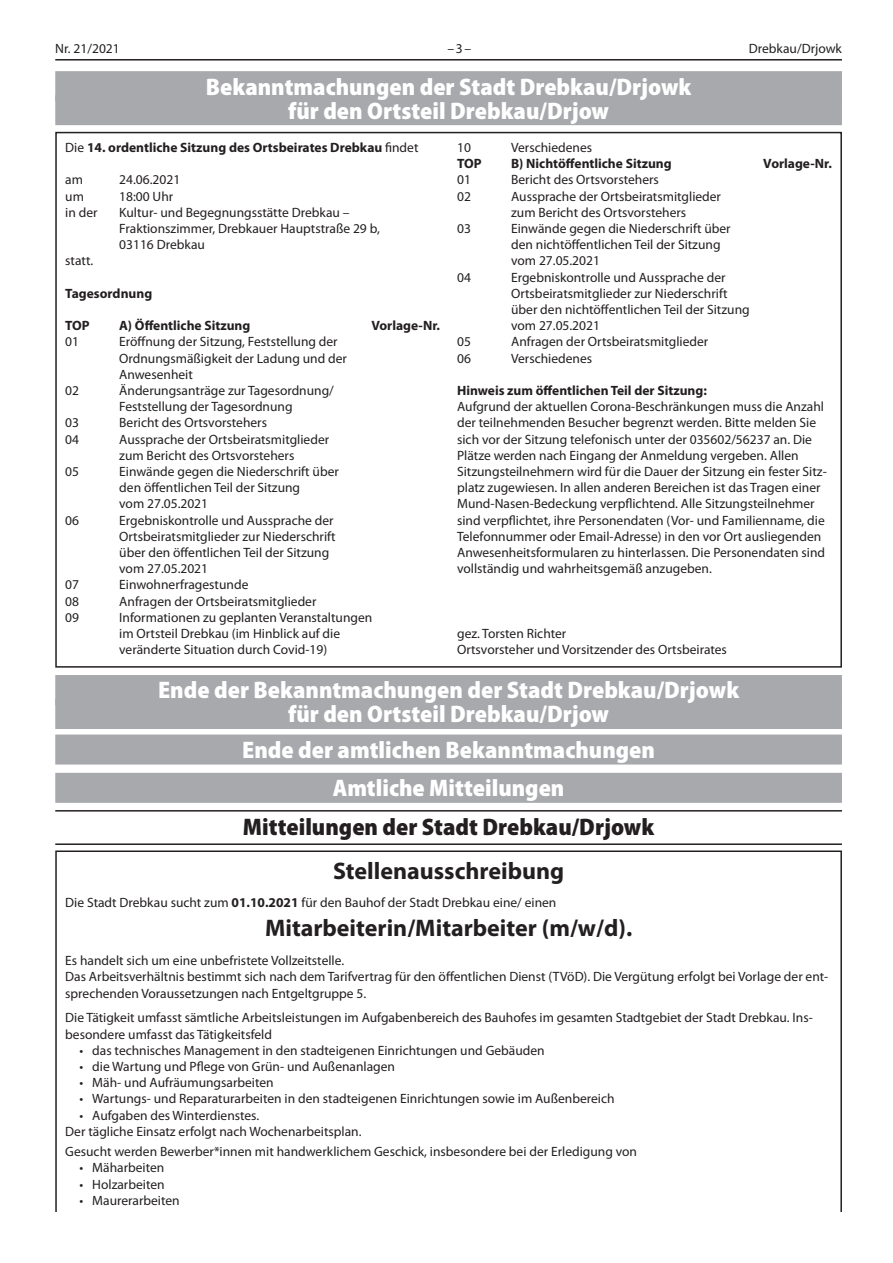
<style>
.page{position:relative;width:893px;height:1263px;background:#fff}
.page>*{position:absolute;margin:0;border:0;box-sizing:border-box;transform-origin:0 0}
.t1{font:900 semi-condensed 24px/24px "Myriad Pro";color:#fff;text-align:center}
.t2{font:700 24px "Myriad Pro";color:#231f20}
.t3{font:900 semi-condensed 24px "Myriad Pro";color:#231f20}
.t4{font:13.5px/16.2px "Myriad Pro";color:#231f20}
.t5{font:700 13.5px "Myriad Pro";color:#231f20}
.s1{font-weight:400}
.s2{font-weight:700}
</style>
<div class="page">
<hr style="left:55px;top:59px;width:787px;height:2px;background:#231f20">
<div style="left:55px;top:773px;width:787px;height:30px;background:#a8a9ad"></div>
<hr style="left:55px;top:810px;width:787px;height:1px;background:#231f20">
<hr style="left:55px;top:843px;width:787px;height:2px;background:#231f20">
<div style="left:55px;top:71px;width:787px;height:30px;background:#a8a9ad"></div>
<div style="left:55px;top:95px;width:787px;height:30px;background:#a8a9ad"></div>
<div style="left:55px;top:675px;width:787px;height:30px;background:#a8a9ad"></div>
<div style="left:55px;top:699px;width:787px;height:30px;background:#a8a9ad"></div>
<div style="left:55px;top:734px;width:787px;height:30px;background:#a8a9ad"></div>
<p class="t4" style="left:55px;top:40px;width:66px">Nr. 21/2021</p>
<p class="t4" style="left:447px;top:40px;width:25px">–3–</p>
<p class="t4" style="left:749px;top:40px;width:95px">Drebkau/Drjowk</p>
<h1 class="t1" style="left:206px;top:74px;width:487px">Bekanntmachungen der Stadt Drebkau/Drjowk für den Ortsteil Drebkau/Drjow</h1>
<p class="t5" style="left:65px;top:139px;width:355px"><span class="s1">Die</span> 14. ordentliche Sitzung des Ortsbeirates Drebkau <span class="s1">findet</span></p>
<p class="t4" style="left:65px;top:172px;width:19px">am</p>
<p class="t4" style="left:119px;top:172px;width:62px">24.06.2021</p>
<p class="t4" style="left:65px;top:188px;width:20px">um</p>
<p class="t4" style="left:119px;top:188px;width:56px">18:00 Uhr</p>
<p class="t4" style="left:65px;top:204px;width:34px">in der</p>
<p class="t4" style="left:119px;top:204px;width:262px">Kultur- und Begegnungsstätte Drebkau –<br>Fraktionszimmer, Drebkauer Hauptstraße 29 b,<br>03116 Drebkau</p>
<p class="t4" style="left:65px;top:253px;width:29px">statt.</p>
<p class="t5" style="left:65px;top:284px;width:88px">Tagesordnung</p>
<p class="t5" style="left:65px;top:317px;width:26px">TOP</p>
<p class="t5" style="left:119px;top:317px;width:133px">A) Öffentliche Sitzung</p>
<p class="t5" style="left:371px;top:317px;width:70px">Vorlage-Nr.</p>
<p class="t4" style="left:65px;top:334px;width:15px">01</p>
<p class="t4" style="left:119px;top:334px;width:229px">Eröffnung der Sitzung, Feststellung der<br>Ordnungsmäßigkeit der Ladung und der<br>Anwesenheit</p>
<p class="t4" style="left:65px;top:382px;width:15px">02</p>
<p class="t4" style="left:119px;top:382px;width:216px">Änderungsanträge zur Tagesordnung/<br>Feststellung der Tagesordnung</p>
<p class="t4" style="left:65px;top:415px;width:15px">03</p>
<p class="t4" style="left:119px;top:415px;width:149px">Bericht des Ortsvorstehers</p>
<p class="t4" style="left:65px;top:431px;width:15px">04</p>
<p class="t4" style="left:119px;top:431px;width:211px">Aussprache der Ortsbeiratsmitglieder zum Bericht des Ortsvorstehers</p>
<p class="t4" style="left:65px;top:463px;width:15px">05</p>
<p class="t4" style="left:119px;top:463px;width:221px">Einwände gegen die Niederschrift über den öffentlichen Teil der Sitzung<br>vom 27.05.2021</p>
<p class="t4" style="left:65px;top:512px;width:15px">06</p>
<p class="t4" style="left:119px;top:512px;width:218px">Ergebniskontrolle und Aussprache der Ortsbeiratsmitglieder zur Niederschrift über den öffentlichen Teil der Sitzung vom 27.05.2021</p>
<p class="t4" style="left:65px;top:577px;width:15px">07</p>
<p class="t4" style="left:119px;top:577px;width:131px">Einwohnerfragestunde</p>
<p class="t4" style="left:65px;top:593px;width:15px">08</p>
<p class="t4" style="left:119px;top:593px;width:199px">Anfragen der Ortsbeiratsmitglieder</p>
<p class="t4" style="left:65px;top:609px;width:15px">09</p>
<p class="t4" style="left:119px;top:609px;width:254px">Informationen zu geplanten Veranstaltungen im Ortsteil Drebkau (im Hinblick auf die veränderte Situation durch Covid-19)</p>
<p class="t4" style="left:457px;top:139px;width:15px">10</p>
<p class="t4" style="left:511px;top:139px;width:83px">Verschiedenes</p>
<p class="t5" style="left:457px;top:155px;width:26px">TOP</p>
<p class="t5" style="left:511px;top:155px;width:162px">B) Nichtöffentliche Sitzung</p>
<p class="t5" style="left:763px;top:155px;width:70px">Vorlage-Nr.</p>
<p class="t4" style="left:457px;top:172px;width:15px">01</p>
<p class="t4" style="left:511px;top:172px;width:149px">Bericht des Ortsvorstehers</p>
<p class="t4" style="left:457px;top:188px;width:15px">02</p>
<p class="t4" style="left:511px;top:188px;width:211px">Aussprache der Ortsbeiratsmitglieder zum Bericht des Ortsvorstehers</p>
<p class="t4" style="left:457px;top:220px;width:15px">03</p>
<p class="t4" style="left:511px;top:220px;width:221px">Einwände gegen die Niederschrift über den nichtöffentlichen Teil der Sitzung vom 27.05.2021</p>
<p class="t4" style="left:457px;top:269px;width:15px">04</p>
<p class="t4" style="left:511px;top:269px;width:240px">Ergebniskontrolle und Aussprache der Ortsbeiratsmitglieder zur Niederschrift über den nichtöffentlichen Teil der Sitzung vom 27.05.2021</p>
<p class="t4" style="left:457px;top:334px;width:15px">05</p>
<p class="t4" style="left:511px;top:334px;width:199px">Anfragen der Ortsbeiratsmitglieder</p>
<p class="t4" style="left:457px;top:350px;width:15px">06</p>
<p class="t4" style="left:511px;top:350px;width:83px">Verschiedenes</p>
<p class="t5" style="left:457px;top:382px;width:251px">Hinweis zum öffentlichen Teil der Sitzung:</p>
<p class="t4" style="left:457px;top:398px;width:371px">Aufgrund der aktuellen Corona-Beschränkungen muss die Anzahl der teilnehmenden Besucher begrenzt werden. Bitte melden Sie sich vor der Sitzung telefonisch unter der 035602/56237 an. Die Plätze werden nach Eingang der Anmeldung vergeben. Allen Sitzungsteilnehmern wird für die Dauer der Sitzung ein fester Sitz&shy;platz zugewiesen. In allen anderen Bereichen ist das Tragen einer Mund-Nasen-Bedeckung verpflichtend. Alle Sitzungsteilnehmer sind verpflichtet, ihre Personendaten (Vor- und Familienname, die Telefonnummer oder Email-Adresse) in den vor Ort ausliegenden Anwesenheitsformularen zu hinterlassen. Die Personendaten sind vollständig und wahrheitsgemäß anzugeben.</p>
<p class="t4" style="left:457px;top:625px;width:271px">gez. Torsten Richter<br>Ortsvorsteher und Vorsitzender des Ortsbeirates</p>
<h1 class="t1" style="left:158px;top:677px;width:583px">Ende der Bekanntmachungen der Stadt Drebkau/Drjowk für den Ortsteil Drebkau/Drjow</h1>
<h1 class="t1" style="left:242px;top:737px;width:414px">Ende der amtlichen Bekanntmachungen</h1>
<h1 class="t1" style="left:333px;top:775px;width:233px">Amtliche Mitteilungen</h1>
<h1 class="t3" style="left:243px;top:811px;width:413px">Mitteilungen der Stadt Drebkau/Drjowk</h1>
<h1 class="t2" style="left:333px;top:855px;width:233px">Stellenausschreibung</h1>
<p class="t4" style="left:65px;top:895px;width:493px">Die Stadt Drebkau sucht zum <span class="s2">01.10.2021</span> für den Bauhof der Stadt Drebkau eine/ einen</p>
<h1 class="t2" style="left:265px;top:912px;width:369px">Mitarbeiterin/Mitarbeiter (m/w/d).</h1>
<p class="t4" style="left:65px;top:952px;width:765px">Es handelt sich um eine unbefristete Vollzeitstelle.<br>Das Arbeitsverhältnis bestimmt sich nach dem Tarifvertrag für den öffentlichen Dienst (TVöD). Die Vergütung erfolgt bei Vorlage der ent&shy;sprechenden Voraussetzungen nach Entgeltgruppe 5.</p>
<p class="t4" style="left:65px;top:1009px;width:749px">Die Tätigkeit umfasst sämtliche Arbeitsleistungen im Aufgabenbereich des Bauhofes im gesamten Stadtgebiet der Stadt Drebkau. Ins&shy;besondere umfasst das Tätigkeitsfeld</p>
<p class="t4" style="left:80px;top:1042px;width:467px">• das technisches Management in den stadteigenen Einrichtungen und Gebäuden</p>
<p class="t4" style="left:80px;top:1058px;width:317px">• die Wartung und Pflege von Grün- und Außenanlagen</p>
<p class="t4" style="left:80px;top:1074px;width:196px">• Mäh- und Aufräumungsarbeiten</p>
<p class="t4" style="left:80px;top:1090px;width:537px">• Wartungs- und Reparaturarbeiten in den stadteigenen Einrichtungen sowie im Außenbereich</p>
<p class="t4" style="left:65px;top:1107px;width:298px;text-indent:14px">• Aufgaben des Winterdienstes.<br>Der tägliche Einsatz erfolgt nach Wochenarbeitsplan.</p>
<p class="t4" style="left:65px;top:1143px;width:573px">Gesucht werden Bewerber*innen mit handwerklichem Geschick, insbesondere bei der Erledigung von</p>
<p class="t4" style="left:80px;top:1159px;width:86px">• Mäharbeiten</p>
<p class="t4" style="left:80px;top:1176px;width:87px">• Holzarbeiten</p>
<p class="t4" style="left:80px;top:1192px;width:102px">• Maurerarbeiten</p>
</div>
